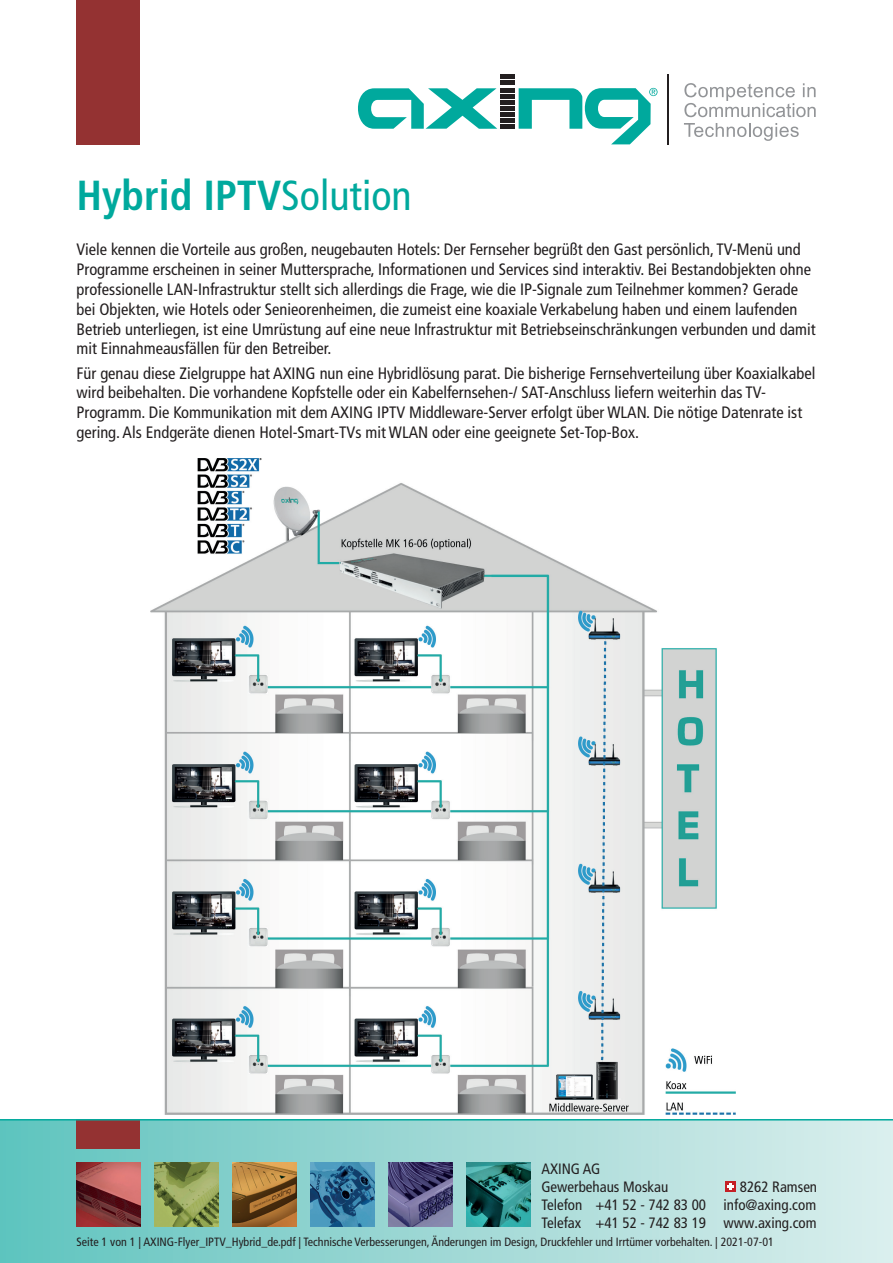
<style>
.page{position:relative;width:893px;height:1263px;background:#fff}
.page>*{position:absolute;margin:0;border:0;box-sizing:border-box;transform-origin:0 0}
.t1{font:700 condensed 42px "Frutiger LT Pro";color:#00a99d}
.t2{font:condensed 16.5px/19.8px "Frutiger LT Pro";color:#231f20}
.t3{font:condensed 15px/18px "Frutiger LT Pro";color:#231f20}
.t4{font:condensed 12px "Frutiger LT Pro";color:#231f20}
.s1{font-weight:400}
</style>
<div class="page">
<img style="left:150px;top:458px;width:585px;height:657px">
<svg style="left:0;top:1120px;width:893px;height:143px"></svg>
<svg style="left:358px;top:88px;width:139px;height:41px"></svg>
<div style="left:500px;top:124px;width:15px;height:5px;background:#231f20"></div>
<hr style="left:500px;top:118px;width:15px;height:4px;background:#231f20">
<hr style="left:500px;top:112px;width:15px;height:4px;background:#231f20">
<hr style="left:500px;top:106px;width:15px;height:4px;background:#231f20">
<hr style="left:500px;top:100px;width:15px;height:4px;background:#231f20">
<hr style="left:500px;top:94px;width:15px;height:4px;background:#231f20">
<hr style="left:500px;top:88px;width:15px;height:4px;background:#231f20">
<hr style="left:500px;top:80px;width:14px;height:4px;background:#231f20">
<hr style="left:500px;top:74px;width:14px;height:4px;background:#231f20">
<svg style="left:519px;top:88px;width:138px;height:56px"></svg>
<hr style="left:667px;top:74px;width:1px;height:70px;background:#231f20">
<svg style="left:684px;top:83px;width:132px;height:34px"></svg>
<svg style="left:684px;top:123px;width:115px;height:18px"></svg>
<div style="left:725px;top:1181px;width:10px;height:11px;background:#c52026"></div>
<svg style="left:727px;top:1183px;width:6px;height:7px"></svg>
<div style="left:77px;top:0;width:63px;height:145px;background:#943232"></div>
<div style="left:77px;top:1119px;width:63px;height:29px;background:#943232"></div>
<img style="left:466px;top:1162px;width:64px;height:64px">
<img style="left:232px;top:1162px;width:64px;height:64px">
<img style="left:154px;top:1162px;width:64px;height:64px">
<img style="left:310px;top:1162px;width:64px;height:64px">
<img style="left:388px;top:1162px;width:64px;height:64px">
<img style="left:77px;top:1162px;width:63px;height:64px">
<hr style="left:0;top:1119px;width:893px;height:1px;background:#00a99d">
<h1 class="t1" style="left:77px;top:171px;width:337px">Hybrid IPTV<span class="s1">Solution</span></h1>
<p class="t2" style="left:77px;top:240px;width:741px">Viele kennen die Vorteile aus großen, neugebauten Hotels: Der Fernseher begrüßt den Gast persönlich, TV-Menü und Programme erscheinen in seiner Muttersprache, Informationen und Services sind interaktiv. Bei Bestandobjekten ohne professionelle LAN-Infrastruktur stellt sich allerdings die Frage, wie die IP-Signale zum Teilnehmer kommen? Gerade bei Objekten, wie Hotels oder Senieorenheimen, die zumeist eine koaxiale Verkabelung haben und einem laufenden Betrieb unterliegen, ist eine Umrüstung auf eine neue Infrastruktur mit Betriebseinschränkungen verbunden und damit mit Einnahmeausfällen für den Betreiber.</p>
<p class="t2" style="left:77px;top:363px;width:740px">Für genau diese Zielgruppe hat AXING nun eine Hybridlösung parat. Die bisherige Fernsehverteilung über Koaxialkabel wird beibehalten. Die vorhandene Kopfstelle oder ein Kabelfernsehen-/ SAT-Anschluss liefern weiterhin das TV-Programm. Die Kommunikation mit dem AXING IPTV Middleware-Server erfolgt über WLAN. Die nötige Datenrate ist gering. Als Endgeräte dienen Hotel-Smart-TVs mit WLAN oder eine geeignete Set-Top-Box.</p>
<p class="t3" style="left:541px;top:1160px;width:166px">AXING AG<br>Gewerbehaus Moskau<br>Telefon +41 52 - 742 83 00<br>Telefax +41 52 - 742 83 19</p>
<p class="t3" style="left:724px;top:1178px;width:95px;text-align:justify;text-indent:16px">8262 Ramsen info@axing.com www.axing.com</p>
<p class="t4" style="left:77px;top:1235px;width:699px">Seite 1 von 1 | AXING-Flyer_IPTV_Hybrid_de.pdf | Technische Verbesserungen, Änderungen im Design, Druckfehler und Irrtümer vorbehalten. | 2021-07-01</p>
</div>
